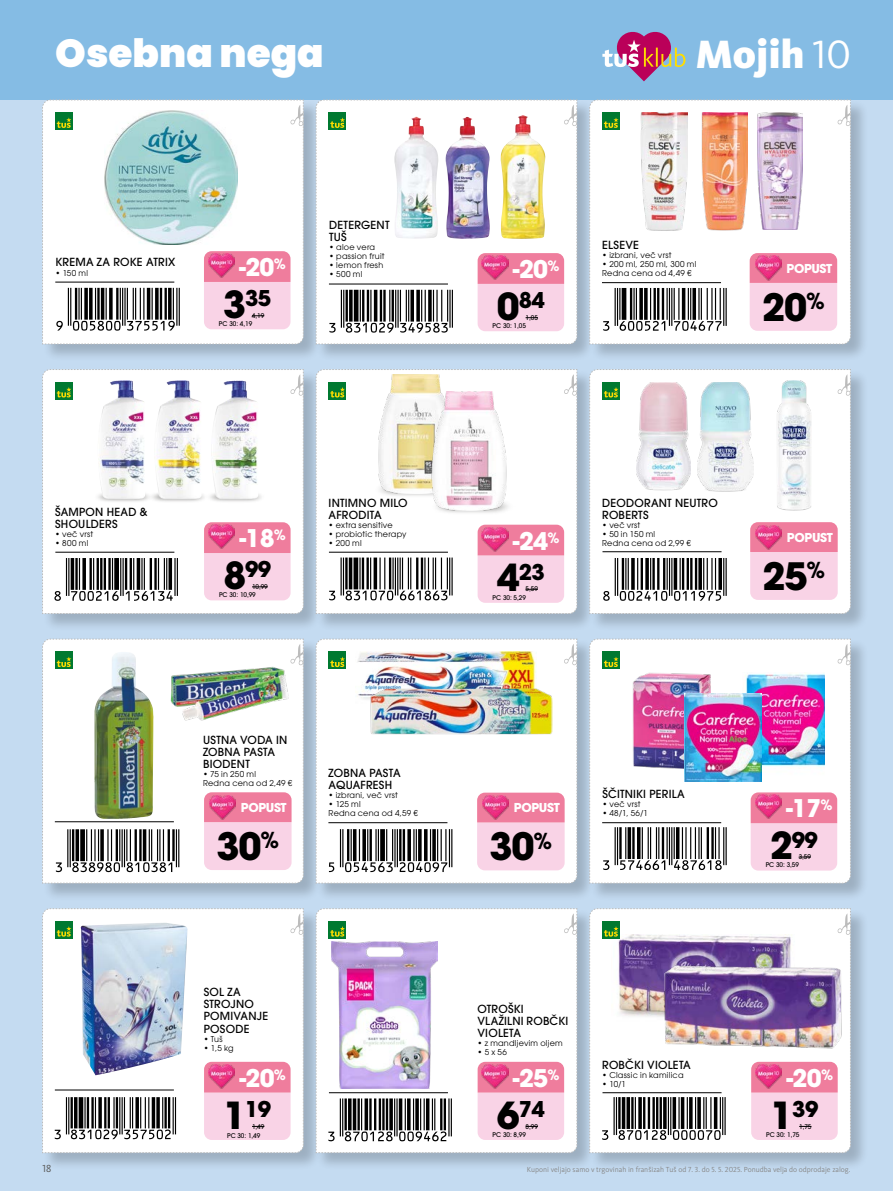
<style>
.page{position:relative;width:893px;height:1191px;background:#c4dbf1}
.page>*{position:absolute;margin:0;border:0;box-sizing:border-box;transform-origin:0 0}
.t1{font:900 40.95px "Kievit";color:#fff}
.t2{font:900 39px "Poppins";color:#fff}
.t3{font:700 37.5px "ITC Avant Garde Pro";letter-spacing:-.03em;color:#000}
.t4{font:700 24.15px "ITC Avant Garde Pro";letter-spacing:-.03em;color:#fff}
.t5{font:700 21.6px "ITC Avant Garde Pro";letter-spacing:-.03em;color:#000}
.t6{font:700 12.15px "ITC Avant Garde Pro";letter-spacing:-.03em;color:#fff}
.t7{font:500 11.1px/12.1px "ITC Avant Garde Pro";letter-spacing:.02em;color:#000}
.t8{font:10.65px "Kievit";color:#575756}
.t9{font:8.1px/9.1px "ITC Avant Garde Pro";letter-spacing:.03em;color:#000}
.t10{font:7.65px "Kievit";color:#878787}
.t11{font:500 6.45px/8.2px "ITC Avant Garde Pro";letter-spacing:-.01em;color:#000}
.s1{font-weight:400}
.s2{font-size:37.05px}
</style>
<div class="page">
<div style="left:0;top:0;width:893px;height:100px;background:#85bce4"></div>
<svg style="left:602px;top:32px;width:83px;height:49px"></svg>
<div style="left:43px;top:100px;width:279px;height:262px;background:#000;opacity:.2"></div>
<div style="left:43px;top:369px;width:279px;height:262px;background:#000;opacity:.2"></div>
<div style="left:43px;top:639px;width:279px;height:262px;background:#000;opacity:.2"></div>
<div style="left:43px;top:908px;width:279px;height:262px;background:#000;opacity:.2"></div>
<div style="left:316px;top:369px;width:279px;height:262px;background:#000;opacity:.2"></div>
<div style="left:316px;top:639px;width:279px;height:262px;background:#000;opacity:.2"></div>
<div style="left:316px;top:908px;width:279px;height:262px;background:#000;opacity:.2"></div>
<div style="left:590px;top:369px;width:279px;height:262px;background:#000;opacity:.2"></div>
<div style="left:590px;top:639px;width:279px;height:262px;background:#000;opacity:.2"></div>
<div style="left:590px;top:908px;width:279px;height:262px;background:#000;opacity:.2"></div>
<div style="left:316px;top:100px;width:279px;height:262px;background:#000;opacity:.2"></div>
<div style="left:590px;top:100px;width:279px;height:262px;background:#000;opacity:.2"></div>
<svg style="left:42px;top:100px;width:262px;height:244px;background:#dde0e2"></svg>
<svg style="left:42px;top:369px;width:262px;height:245px;background:#eae2e5"></svg>
<img style="left:42px;top:638px;width:262px;height:245px">
<svg style="left:42px;top:908px;width:262px;height:245px;background:#dddae2"></svg>
<svg style="left:316px;top:100px;width:261px;height:244px;background:#e8e0e0"></svg>
<svg style="left:316px;top:369px;width:261px;height:245px;background:#efe6e6"></svg>
<img style="left:316px;top:638px;width:261px;height:245px">
<svg style="left:316px;top:908px;width:261px;height:245px;background:#e5dae5"></svg>
<img style="left:589px;top:100px;width:262px;height:244px">
<svg style="left:589px;top:369px;width:262px;height:245px;background:#e9e3e7"></svg>
<img style="left:589px;top:638px;width:262px;height:245px">
<img style="left:589px;top:908px;width:262px;height:245px">
<h2 class="t2" style="left:55px;top:31px;width:270px">Osebna nega</h2>
<h1 class="t1" style="left:696px;top:29px;width:157px">Mojih <span class="s1">10</span></h1>
<h3 class="t7" style="left:56px;top:256px;width:121px">KREMA ZA ROKE ATRIX</h3>
<p class="t9" style="left:56px;top:268px;width:34px">• 150 ml</p>
<h3 class="t4" style="left:239px;top:251px;width:48px">-20<sup>%</sup></h3>
<h3 class="t5" style="left:223px;top:284px;width:49px"><span class="s2">3</span>35</h3>
<p class="t11" style="left:252px;top:311px;width:14px">4,19</p>
<p class="t11" style="left:219px;top:319px;width:35px">PC 30: 4,19</p>
<h3 class="t7" style="left:329px;top:219px;width:62px">DETERGENT<br>TUŠ</h3>
<p class="t9" style="left:329px;top:242px;width:47px">• aloe vera</p>
<p class="t9" style="left:329px;top:252px;width:57px">• passion fruit</p>
<p class="t9" style="left:329px;top:261px;width:56px">• lemon fresh</p>
<p class="t9" style="left:329px;top:270px;width:35px">• 500 ml</p>
<h3 class="t4" style="left:513px;top:253px;width:48px">-20<sup>%</sup></h3>
<h3 class="t5" style="left:497px;top:286px;width:49px"><span class="s2">0</span>84</h3>
<p class="t11" style="left:526px;top:313px;width:14px">1,05</p>
<p class="t11" style="left:493px;top:321px;width:35px">PC 30: 1,05</p>
<h3 class="t7" style="left:602px;top:238px;width:38px">ELSEVE</h3>
<p class="t9" style="left:602px;top:250px;width:71px">• izbrani, več vrst</p>
<p class="t9" style="left:602px;top:259px;width:96px">• 200 ml, 250 ml, 300 ml<br>Redna cena od 4,49 €</p>
<h3 class="t6" style="left:786px;top:260px;width:47px">POPUST</h3>
<h3 class="t3" style="left:762px;top:282px;width:64px">20<sup>%</sup></h3>
<h3 class="t7" style="left:55px;top:506px;width:94px">ŠAMPON HEAD &amp;<br>SHOULDERS</h3>
<p class="t9" style="left:55px;top:530px;width:40px">• več vrst</p>
<p class="t9" style="left:55px;top:539px;width:35px">• 800 ml</p>
<h3 class="t4" style="left:239px;top:522px;width:48px">-18<sup>%</sup></h3>
<h3 class="t5" style="left:223px;top:555px;width:49px"><span class="s2">8</span>99</h3>
<p class="t11" style="left:219px;top:582px;width:50px;text-indent:33px">10,99<br>PC 30: 10,99</p>
<h3 class="t7" style="left:329px;top:496px;width:80px">INTIMNO MILO<br>AFRODITA</h3>
<p class="t9" style="left:329px;top:520px;width:65px">• extra sensitive</p>
<p class="t9" style="left:329px;top:529px;width:79px">• probiotic therapy</p>
<p class="t9" style="left:329px;top:538px;width:35px">• 200 ml</p>
<h3 class="t7" style="left:203px;top:733px;width:86px">USTNA VODA IN<br>ZOBNA PASTA<br>BIODENT</h3>
<p class="t9" style="left:203px;top:769px;width:91px">• 75 in 250 ml<br>Redna cena od 2,49 €</p>
<h3 class="t6" style="left:241px;top:799px;width:47px">POPUST</h3>
<h3 class="t3" style="left:216px;top:821px;width:64px">30<sup>%</sup></h3>
<h3 class="t7" style="left:329px;top:766px;width:73px">ZOBNA PASTA<br>AQUAFRESH</h3>
<p class="t9" style="left:329px;top:790px;width:71px">• izbrani, več vrst</p>
<p class="t9" style="left:329px;top:799px;width:91px">• 125 ml<br>Redna cena od 4,59 €</p>
<h3 class="t7" style="left:204px;top:986px;width:66px">SOL ZA<br>STROJNO<br>POMIVANJE<br>POSODE</h3>
<p class="t9" style="left:204px;top:1034px;width:20px">• Tuš</p>
<p class="t9" style="left:204px;top:1043px;width:31px">• 1,5 kg</p>
<h3 class="t4" style="left:239px;top:1061px;width:48px">-20<sup>%</sup></h3>
<h3 class="t5" style="left:223px;top:1094px;width:49px"><span class="s2">1</span>19</h3>
<p class="t11" style="left:252px;top:1122px;width:14px">1,49</p>
<p class="t11" style="left:227px;top:1131px;width:35px">PC 30: 1,49</p>
<h3 class="t4" style="left:513px;top:524px;width:48px">-24<sup>%</sup></h3>
<h3 class="t5" style="left:497px;top:557px;width:49px"><span class="s2">4</span>23</h3>
<p class="t11" style="left:493px;top:585px;width:47px;text-indent:33px">5,59<br>PC 30: 5,29</p>
<h3 class="t7" style="left:602px;top:497px;width:117px">DEODORANT NEUTRO<br>ROBERTS</h3>
<p class="t9" style="left:602px;top:520px;width:40px">• več vrst</p>
<p class="t9" style="left:602px;top:530px;width:90px">• 50 in 150 ml<br>Redna cena od 2,99 €</p>
<h3 class="t6" style="left:787px;top:529px;width:47px">POPUST</h3>
<h3 class="t3" style="left:762px;top:551px;width:64px">25<sup>%</sup></h3>
<h3 class="t6" style="left:514px;top:799px;width:47px">POPUST</h3>
<h3 class="t3" style="left:489px;top:821px;width:64px">30<sup>%</sup></h3>
<h3 class="t7" style="left:602px;top:787px;width:84px">ŠČITNIKI PERILA</h3>
<p class="t9" style="left:602px;top:799px;width:40px">• več vrst</p>
<p class="t9" style="left:602px;top:808px;width:47px">• 48/1, 56/1</p>
<h3 class="t7" style="left:477px;top:1002px;width:92px">OTROŠKI<br>VLAŽILNI ROBČKI<br>VIOLETA</h3>
<p class="t9" style="left:477px;top:1038px;width:87px">• z mandljevim oljem</p>
<p class="t9" style="left:477px;top:1047px;width:31px">• 5 x 56</p>
<h3 class="t4" style="left:513px;top:1061px;width:48px">-25<sup>%</sup></h3>
<h3 class="t5" style="left:497px;top:1094px;width:49px"><span class="s2">6</span>74</h3>
<p class="t11" style="left:526px;top:1122px;width:14px">8,99</p>
<h3 class="t7" style="left:602px;top:1059px;width:90px">ROBČKI VIOLETA</h3>
<p class="t9" style="left:602px;top:1070px;width:83px">• Classic in kamilica</p>
<p class="t9" style="left:602px;top:1079px;width:25px">• 10/1</p>
<h3 class="t4" style="left:786px;top:792px;width:48px">-17<sup>%</sup></h3>
<h3 class="t5" style="left:770px;top:825px;width:49px"><span class="s2">2</span>99</h3>
<p class="t11" style="left:766px;top:852px;width:47px;text-indent:33px">3,59<br>PC 30: 3,59</p>
<h3 class="t4" style="left:786px;top:1061px;width:48px">-20<sup>%</sup></h3>
<h3 class="t5" style="left:770px;top:1094px;width:49px"><span class="s2">1</span>39</h3>
<p class="t11" style="left:799px;top:1122px;width:14px">1,75</p>
<p class="t11" style="left:493px;top:1130px;width:35px">PC 30: 8,99</p>
<p class="t11" style="left:766px;top:1130px;width:35px">PC 30: 1,75</p>
<h3 class="t8" style="left:43px;top:1162px;width:10px">18</h3>
<p class="t10" style="left:527px;top:1164px;width:325px">Kuponi veljajo samo v trgovinah in franπizah Tuπ od 7. 3. do 5. 5. 2025. Ponudba velja do odprodaje zalog.</p>
</div>
